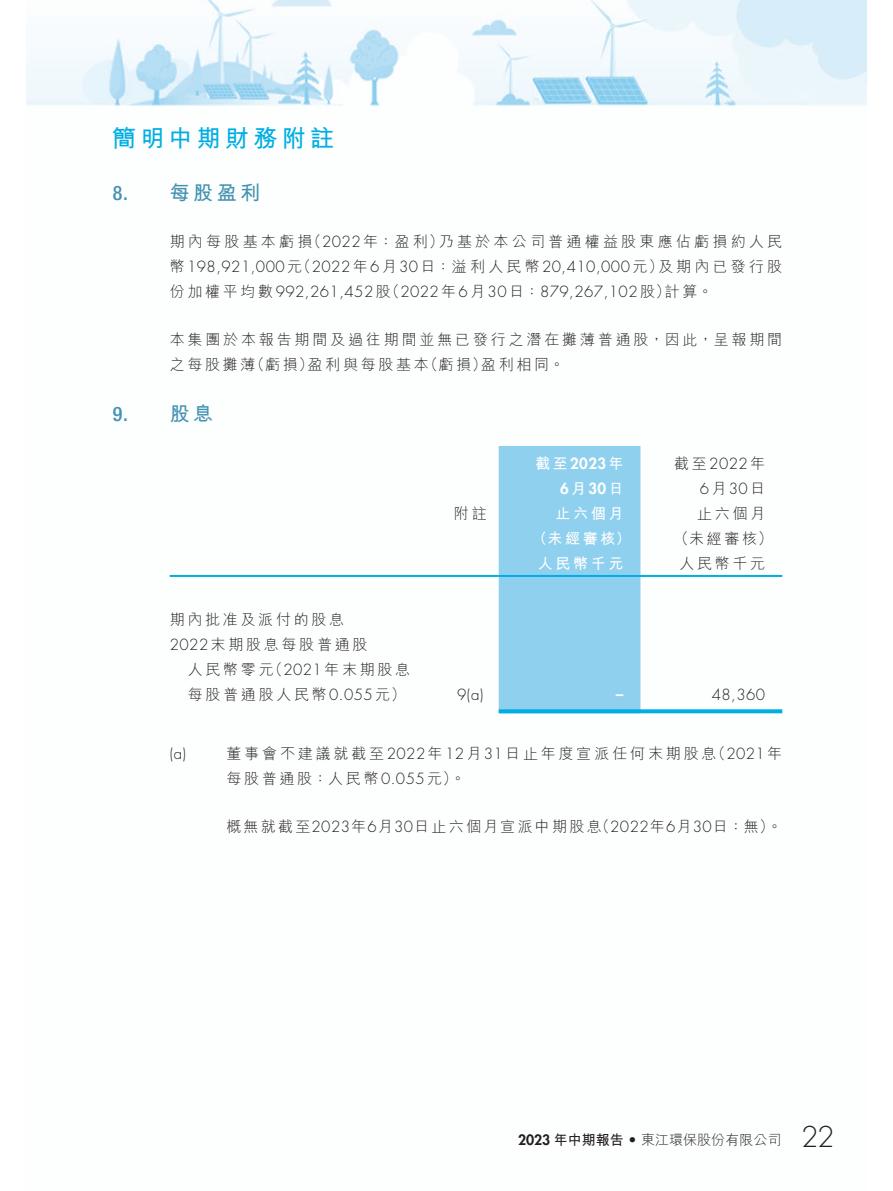
<style>
.page{position:relative;width:893px;height:1191px;background:#fff}
.page>*{position:absolute;margin:0;border:0;box-sizing:border-box;transform-origin:0 0}
.t1{font:24px "M Hei HK Bold E Ten B5 H";letter-spacing:.18em;color:#00aee3}
.t2{font:19.95px "M Hei HK Bold E Ten B5 H";color:#4392b1}
.t3{font:500 condensed 19.95px "Helvetica Neue LT Std";color:#4392b1}
.t4{font:15px/25px "M Hei HK Light E Ten B5 H";letter-spacing:.18em;color:#231f20}
.t5{font:300 15px/25px "Futura Std";letter-spacing:.03em;color:#231f20}
.t6{font:15px "M Hei HK Light E Ten B5 H";letter-spacing:.15em;color:#231f20}
.t7{font:15px "M Hei HK Light E Ten B5 H";letter-spacing:.215em;color:#231f20}
.t8{font:15px "M Hei HK Bold E Ten B5 H";letter-spacing:.18em;color:#fff}
.t9{font:800 15px/25px "Futura Std";letter-spacing:.03em;color:#fff;text-align:right}
.t10{font:13.95px "M Hei HK Light E Ten B5 H";color:#231f20}
.s1{font-family:"Helvetica Neue LT Std";font-weight:500;font-stretch:condensed}
.s2{font-family:"Futura Std";font-weight:300}
.s3{font-family:"M Hei HK Light E Ten B5 H";font-weight:400}
.s4{font-family:"M Hei HK Bold E Ten B5 H";font-weight:400;font-stretch:normal}
.s5{font-family:"M Hei HK Bold E Ten B5 H";font-weight:400}
.s6{font-family:"Futura Std";font-weight:800}
.s7{font-family:"M Hei HK Bold E Ten B5 H"}
.s8{font-family:"Futura Std";font-weight:300;font-size:28.05px}
</style>
<div class="page">
<img style="left:27px;top:0;width:839px;height:714px">
<div style="left:498px;top:446px;width:142px;height:263px;background:#90d0ef"></div>
<hr style="left:170px;top:575px;width:328px;height:2px;background:#00aee3">
<hr style="left:498px;top:575px;width:284px;height:2px;background:#00aee3">
<svg style="left:498px;top:709px;width:284px;height:4px"></svg>
<h1 class="t1" style="left:112px;top:129px;width:224px">簡明中期財務附註</h1>
<h2 class="t2" style="left:113px;top:185px;width:149px"><span class="s1">8.</span> 每股盈利</h2>
<p class="t7" style="left:170px;top:236px;width:614px">期內每股基本虧損（<span class="s2">2022</span>年：盈利）乃基於本公司普通權益股東應佔虧損約人民</p>
<p class="t5" style="left:170px;top:255px;width:614px"><span class="s3">幣</span>198,921,000<span class="s3">元（</span>2022<span class="s3">年</span>6<span class="s3">月</span>30<span class="s3">日：溢利人民幣</span>20,410,000<span class="s3">元）及期內已發行股份加權平均數</span>992,261,452<span class="s3">股（</span>2022<span class="s3">年</span>6<span class="s3">月</span>30<span class="s3">日：</span>879,267,102<span class="s3">股）計算。</span></p>
<p class="t4" style="left:170px;top:329px;width:614px">本集團於本報告期間及過往期間並無已發行之潛在攤薄普通股，因此，呈報期間之每股攤薄（虧損）盈利與每股基本（虧損）盈利相同。</p>
<h2 class="t3" style="left:113px;top:402px;width:102px">9. <span class="s4">股息</span></h2>
<p class="t4" style="left:454px;top:503px;width:34px">附註</p>
<p class="t9" style="left:535px;top:451px;width:90px"><span class="s5">截至</span>2023<span class="s5">年<br></span>6<span class="s5">月</span>30<span class="s5">日</span></p>
<p class="t8" style="left:555px;top:508px;width:70px">止六個月</p>
<p class="t5" style="left:674px;top:452px;width:92px;text-align:right"><span class="s3">截至</span>2022<span class="s3">年<br></span>6<span class="s3">月</span>30<span class="s3">日</span></p>
<p class="t4" style="left:697px;top:503px;width:70px">止六個月</p>
<p class="t8" style="left:532px;top:533px;width:100px">（未經審核）</p>
<p class="t4" style="left:673px;top:528px;width:101px">（未經審核）</p>
<p class="t8" style="left:537px;top:558px;width:87px">人民幣千元</p>
<p class="t4" style="left:679px;top:553px;width:87px">人民幣千元</p>
<p class="t4" style="left:170px;top:609px;width:176px">期內批准及派付的股息</p>
<p class="t4" style="left:170px;top:634px;width:199px"><span class="s2">2022</span>末期股息每股普通股</p>
<p class="t4" style="left:188px;top:659px;width:224px">人民幣零元（<span class="s2">2021</span>年末期股息</p>
<p class="t4" style="left:188px;top:684px;width:219px">每股普通股人民幣<span class="s2">0.055</span>元）</p>
<p class="t5" style="left:457px;top:683px;width:28px">9(a)</p>
<p class="t9" style="left:616px;top:682px;width:9px">–</p>
<p class="t5" style="left:711px;top:683px;width:55px">48,360</p>
<p class="t5" style="left:170px;top:742px;width:18px">(a)</p>
<p class="t4" style="left:226px;top:743px;width:557px">董事會不建議就截至<span class="s2">2022</span>年<span class="s2">12</span>月<span class="s2">31</span>日止年度宣派任何末期股息（<span class="s2">2021</span>年每股普通股：人民幣<span class="s2">0.055</span>元）。</p>
<p class="t6" style="left:226px;top:820px;width:557px">概無就截至<span class="s2">2023</span>年<span class="s2">6</span>月<span class="s2">30</span>日止六個月宣派中期股息（<span class="s2">2022</span>年<span class="s2">6</span>月<span class="s2">30</span>日：無）。</p>
<p class="t10" style="left:518px;top:1135px;width:318px"><span class="s6">2023</span> <span class="s7">年中期報告</span> <span class="s2">•</span> 東江環保股份有限公司 <span class="s8">22</span></p>
</div>
